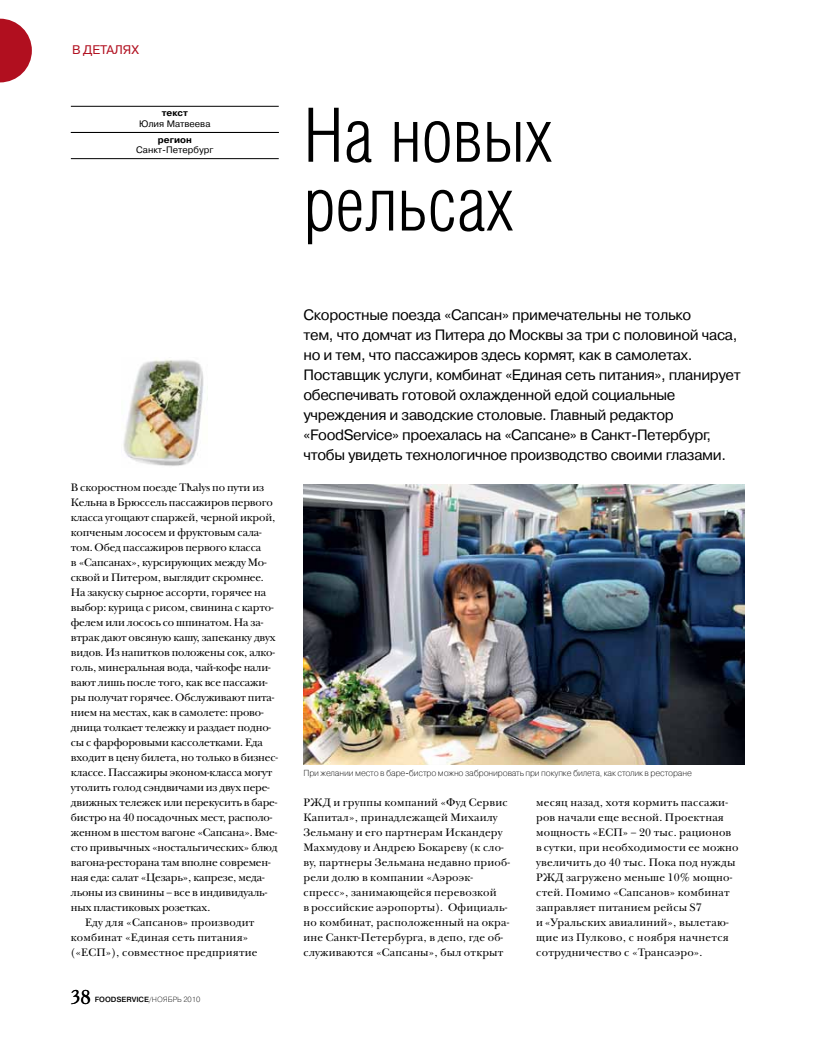
<style>
.page{position:relative;width:815px;height:1063px;background:#fff}
.page>*{position:absolute;margin:0;border:0;box-sizing:border-box;transform-origin:0 0}
.t1{font:75px/68.8px "Helios Cond Light C";color:#000}
.t2{font:20px "Academy C";color:#000}
.t3{font:15px/20px "Pragmatica C";letter-spacing:-.025em;color:#000}
.t4{font:12.5px "Pragmatica C";color:#b10f1f}
.t5{font:11.25px "New Baskerville C";letter-spacing:-.015em;color:#000}
.t6{font:11.25px/15px "New Baskerville C";letter-spacing:.015em;color:#000}
.t7{font:9.38px "Pragmatica C";color:#000}
.t8{font:700 9.38px "Pragmatica C";color:#000}
.t9{font:8.75px "Pragmatica Light C";letter-spacing:-.015em;color:#000}
.t10{font:700 7.5px "Pragmatica Light C";color:#000}
.s1{font-weight:400}
</style>
<div class="page">
<svg style="left:0;top:19px;width:32px;height:63px"></svg>
<hr style="left:71px;top:106px;width:208px;height:1px;background:#000">
<hr style="left:71px;top:132px;width:208px;height:1px;background:#000">
<hr style="left:71px;top:158px;width:208px;height:1px;background:#000">
<img style="left:304px;top:485px;width:440px;height:279px">
<img style="left:123px;top:360px;width:85px;height:106px">
<p class="t4" style="left:72px;top:43px;width:68px">В ДЕТАЛЯХ</p>
<p class="t8" style="left:162px;top:108px;width:28px">текст</p>
<p class="t7" style="left:139px;top:118px;width:73px">Юлия Матвеева</p>
<p class="t8" style="left:158px;top:134px;width:35px">регион</p>
<p class="t7" style="left:136px;top:144px;width:79px">Санкт-Петербург</p>
<h1 class="t1" style="left:304px;top:100px;width:251px">На новых рельсах</h1>
<p class="t5" style="left:71px;top:481px;width:195px">В скоростном поезде Thalys по пути из</p>
<p class="t5" style="left:71px;top:496px;width:203px">Кельна в Брюссель пассажиров первого</p>
<p class="t5" style="left:71px;top:511px;width:206px">класса угощают спаржей, черной икрой,</p>
<p class="t5" style="left:71px;top:526px;width:192px">копченым лососем и фруктовым сала-</p>
<p class="t5" style="left:71px;top:541px;width:192px">том. Обед пассажиров первого класса</p>
<p class="t5" style="left:71px;top:556px;width:197px">в «Сапсанах», курсирующих между Мо-</p>
<p class="t5" style="left:71px;top:571px;width:195px">сквой и Питером, выглядит скромнее.</p>
<p class="t5" style="left:71px;top:586px;width:197px">На закуску сырное ассорти, горячее на</p>
<p class="t5" style="left:71px;top:601px;width:204px">выбор: курица с рисом, свинина с карто-</p>
<p class="t5" style="left:71px;top:616px;width:194px">фелем или лосось со шпинатом. На за-</p>
<p class="t5" style="left:71px;top:631px;width:206px">втрак дают овсяную кашу, запеканку двух</p>
<p class="t5" style="left:71px;top:646px;width:206px">видов. Из напитков положены сок, алко-</p>
<p class="t5" style="left:71px;top:661px;width:201px">голь, минеральная вода, чай-кофе нали-</p>
<p class="t5" style="left:71px;top:676px;width:198px">вают лишь после того, как все пассажи-</p>
<p class="t5" style="left:71px;top:690px;width:205px">ры получат горячее. Обслуживают пита-</p>
<p class="t5" style="left:71px;top:705px;width:194px">нием на местах, как в самолете: прово-</p>
<p class="t5" style="left:71px;top:720px;width:202px">дница толкает тележку и раздает подно-</p>
<p class="t5" style="left:71px;top:735px;width:194px">сы с фарфоровыми кассолетками. Еда</p>
<p class="t5" style="left:71px;top:750px;width:209px">входит в цену билета, но только в бизнес-</p>
<p class="t5" style="left:71px;top:765px;width:203px">классе. Пассажиры эконом-класса могут</p>
<p class="t5" style="left:71px;top:780px;width:200px">утолить голод сэндвичами из двух пере-</p>
<p class="t5" style="left:71px;top:795px;width:208px">движных тележек или перекусить в баре-</p>
<p class="t5" style="left:71px;top:810px;width:203px">бистро на 40 посадочных мест, располо-</p>
<p class="t5" style="left:71px;top:825px;width:208px">женном в шестом вагоне «Сапсана». Вме-</p>
<p class="t5" style="left:71px;top:840px;width:208px">сто привычных «ностальгических» блюд</p>
<p class="t5" style="left:71px;top:855px;width:201px">вагона-ресторана там вполне современ-</p>
<p class="t5" style="left:71px;top:870px;width:195px">ная еда: салат «Цезарь», капрезе, меда-</p>
<p class="t5" style="left:71px;top:885px;width:198px">льоны из свинины – все в индивидуаль-</p>
<p class="t5" style="left:71px;top:900px;width:141px">ных пластиковых розетках.</p>
<p class="t6" style="left:85px;top:915px;width:171px">Еду для «Сапсанов» производит</p>
<p class="t6" style="left:71px;top:930px;width:179px">комбинат «Единая сеть питания»</p>
<p class="t6" style="left:71px;top:945px;width:188px">(«ЕСП»), совместное предприятие</p>
<h2 class="t2" style="left:71px;top:985px;width:21px">38</h2>
<p class="t10" style="left:95px;top:996px;width:107px">FOODSERVICE<span class="s1">/НОЯБРЬ 2010</span></p>
<p class="t3" style="left:304px;top:305px;width:439px">Скоростные поезда «Сапсан» примечательны не только<br>тем, что домчат из Питера до Москвы за три с половиной часа, но и тем, что пассажиров здесь кормят, как в самолетах.<br>Поставщик услуги, комбинат «Единая сеть питания», планирует обеспечивать готовой охлажденной едой социальные учреждения и заводские столовые. Главный редактор «FoodService» проехалась на «Сапсане» в Санкт-Петербург, чтобы увидеть технологичное производство своими глазами.</p>
<p class="t9" style="left:304px;top:768px;width:390px">При желании место в баре-бистро можно забронировать при покупке билета, как столик в ресторане</p>
<p class="t6" style="left:304px;top:795px;width:208px">РЖД и группы компаний «Фуд Сервис Капитал», принадлежащей Михаилу Зельману и его партнерам Искандеру Махмудову и Андрею Бокареву (к сло&shy;ву, партнеры Зельмана недавно приоб&shy;рели долю в компании «Аэроэк&shy;спресс», занимающейся перевозкой<br>в российские аэропорты). Официаль&shy;но комбинат, расположенный на окра&shy;ине Санкт-Петербурга, в депо, где об&shy;служиваются «Сапсаны», был открыт</p>
<p class="t6" style="left:536px;top:795px;width:204px">месяц назад, хотя кормить пассажи&shy;ров начали еще весной. Проектная мощность «ЕСП» – 20 тыс. рационов в сутки, при необходимости ее можно увеличить до 40 тыс. Пока под нужды РЖД загружено меньше 10% мощно&shy;стей. Помимо «Сапсанов» комбинат заправляет питанием рейсы S7<br>и «Уральских авиалиний», вылетаю&shy;щие из Пулково, с ноября начнется сотрудничество с «Трансаэро».</p>
</div>
